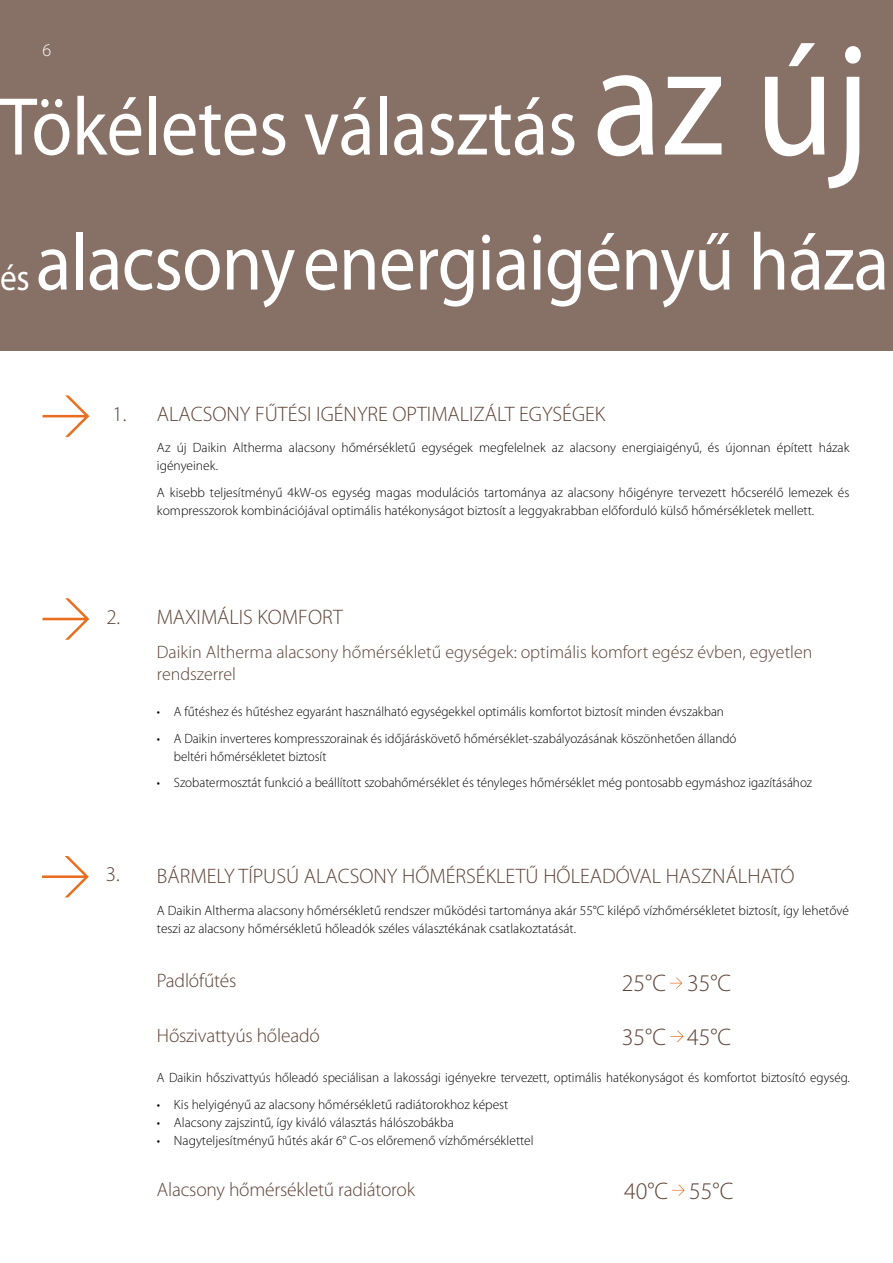
<style>
.page{position:relative;width:893px;height:1263px;background:#fff}
.page>*{position:absolute;margin:0;border:0;box-sizing:border-box;transform-origin:0 0}
.t1{font:82.8px "Myriad Pro";letter-spacing:-.005em;color:#fff;scale:.9 1}
.t2{font:81.45px "Myriad Pro";letter-spacing:-.01em;color:#fff;scale:.9 1}
.t3{font:300 24px "Myriad Pro";color:#5c4236}
.t4{font:300 21px "Myriad Pro";color:#5c4236}
.t5{font:300 19.5px "Myriad Pro";letter-spacing:-.01em;color:#5c4236}
.t6{font:300 18px/21.6px "Myriad Pro";color:#5c4236}
.t7{font:300 18px "Myriad Pro";color:#fff}
.t8{font:300 13.5px/18px "Myriad Pro";color:#000}
.s1{font-size:160.65px}
.s2{font-size:37.05px}
</style>
<div class="page">
<div style="left:0;top:0;width:893px;height:351px;background:#877065"></div>
<svg style="left:43px;top:395px;width:46px;height:42px"></svg>
<svg style="left:43px;top:598px;width:46px;height:42px"></svg>
<svg style="left:42px;top:856px;width:47px;height:41px"></svg>
<svg style="left:670px;top:978px;width:12px;height:10px"></svg>
<svg style="left:670px;top:1030px;width:13px;height:12px"></svg>
<svg style="left:672px;top:1184px;width:13px;height:12px"></svg>
<h1 class="t1" style="left:0;top:76px;width:968px">Tökéletes választás <span class="s1">az új</span></h1>
<h3 class="t7" style="left:43px;top:40px;width:10px">6</h3>
<h2 class="t2" style="left:0;top:212px;width:989px"><span class="s2">és</span> alacsonyenergiaigényű háza</h2>
<h3 class="t4" style="left:113px;top:402px;width:494px">1. ALACSONY FŰTÉSI IGÉNYRE OPTIMALIZÁLT EGYSÉGEK</h3>
<p class="t8" style="left:157px;top:439px;width:694px">Az új Daikin Altherma alacsony hőmérsékletű egységek megfelelnek az alacsony energiaigényű, és újonnan épített házak igényeinek.</p>
<p class="t8" style="left:157px;top:483px;width:694px">A kisebb teljesítményű 4kW-os egység magas modulációs tartománya az alacsony hőigényre tervezett hőcserélő lemezek és kompresszorok kombinációjával optimális hatékonyságot biztosít a leggyakrabban előforduló külső hőmérsékletek mellett.</p>
<h3 class="t4" style="left:106px;top:605px;width:238px">2. MAXIMÁLIS KOMFORT</h3>
<h3 class="t6" style="left:157px;top:642px;width:657px">Daikin Altherma alacsony hőmérsékletű egységek: optimális komfort egész évben, egyetlen rendszerrel</h3>
<p class="t8" style="left:157px;top:703px;width:568px">• A fűtéshez és hűtéshez egyaránt használható egységekkel optimális komfortot biztosít minden évszakban</p>
<p class="t8" style="left:174px;top:729px;width:564px;text-indent:-17px">• A Daikin inverteres kompresszorainak és időjáráskövető hőmérséklet-szabályozásának köszönhetően állandó beltéri hőmérsékletet biztosít</p>
<p class="t8" style="left:157px;top:774px;width:657px">• Szobatermosztát funkció a beállított szobahőmérséklet és tényleges hőmérséklet még pontosabb egymáshoz igazításához</p>
<h3 class="t4" style="left:106px;top:864px;width:690px">3. BÁRMELY TÍPUSÚ ALACSONY HŐMÉRSÉKLETŰ HŐLEADÓVAL HASZNÁLHATÓ</h3>
<p class="t8" style="left:157px;top:901px;width:694px">A Daikin Altherma alacsony hőmérsékletű rendszer működési tartománya akár 55°C kilépő vízhőmérsékletet biztosít, így lehetővé teszi az alacsony hőmérsékletű hőleadók széles választékának csatlakoztatását.</p>
<h3 class="t5" style="left:157px;top:970px;width:81px">Padlófűtés</h3>
<h3 class="t3" style="left:622px;top:969px;width:111px">25°C 35°C</h3>
<h3 class="t5" style="left:157px;top:1025px;width:164px">Hőszivattyús hőleadó</h3>
<h3 class="t3" style="left:622px;top:1024px;width:111px">35°C 45°C</h3>
<p class="t8" style="left:157px;top:1069px;width:694px">A Daikin hőszivattyús hőleadó speciálisan a lakossági igényekre tervezett, optimális hatékonyságot és komfortot biztosító egység.</p>
<p class="t8" style="left:157px;top:1095px;width:353px">• Kis helyigényű az alacsony hőmérsékletű radiátorokhoz képest</p>
<p class="t8" style="left:157px;top:1113px;width:298px">• Alacsony zajszintű, így kiváló választás hálószobákba</p>
<p class="t8" style="left:157px;top:1131px;width:378px">• Nagyteljesítményű hűtés akár 6° C-os előremenő vízhőmérséklettel</p>
<h3 class="t5" style="left:157px;top:1178px;width:260px">Alacsony hőmérsékletű radiátorok</h3>
<h3 class="t3" style="left:624px;top:1178px;width:111px">40°C 55°C</h3>
</div>
